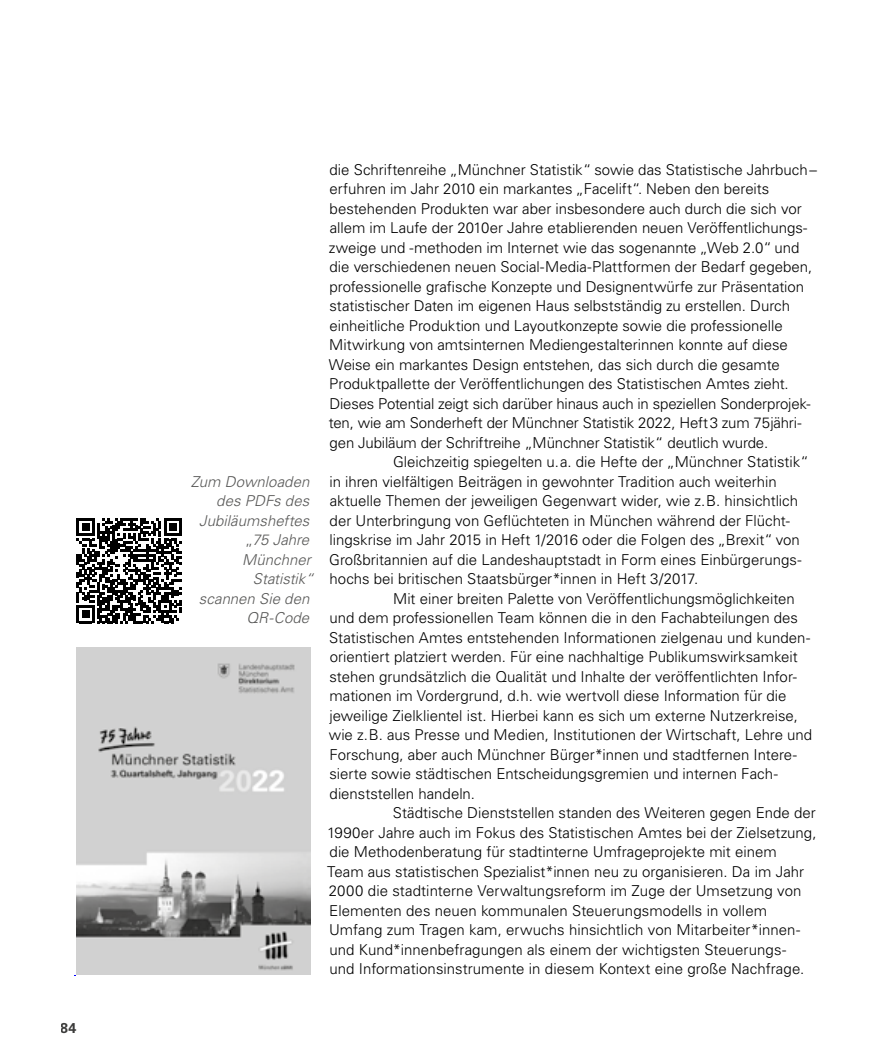
<style>
.page{position:relative;width:893px;height:1063px;background:#fff}
.page>*{position:absolute;margin:0;border:0;box-sizing:border-box;transform-origin:0 0}
.id11633{font:300 15px/19.5px "Univers LT Pro 45";color:#000}
.id11631{font:300 15px/19.5px "Univers LT Pro 45";letter-spacing:-.005em;color:#000}
.t1{font:italic 300 15px "Univers LT Pro 45";color:#575756}
.t2{font:700 14.25px "Univers LT Pro 65";color:#3c3c3b}
.s1{font-style:normal}
</style>
<div class="page">
<img style="left:77px;top:648px;width:233px;height:326px">
<svg style="left:77px;top:518px;width:105px;height:105px"></svg>
<p class="t2" style="left:61px;top:1018px;width:17px">84</p>
<p class="t1" style="left:191px;top:472px;width:120px">Zum Downloaden</p>
<p class="t1" style="left:216px;top:492px;width:95px">des PDFs des</p>
<p class="t1" style="left:199px;top:511px;width:112px">Jubiläumsheftes</p>
<p class="t1" style="left:245px;top:531px;width:66px"><span class="s1">„</span>75 Jahre</p>
<p class="t1" style="left:242px;top:550px;width:70px">Münchner</p>
<p class="t1" style="left:253px;top:570px;width:63px">Statistik“</p>
<p class="t1" style="left:199px;top:589px;width:112px">scannen Sie den</p>
<p class="t1" style="left:246px;top:609px;width:64px">QR-Code</p>
<p class="id11631" style="left:329px;top:159px;width:490px">die Schriftenreihe „Münchner Statistik“ sowie das Statistische Jahrbuch– erfuhren im Jahr 2010 ein markantes „Facelift“. Neben den bereits bestehenden Produkten war aber insbesondere auch durch die sich vor allem im Laufe der 2010er Jahre etablierenden neuen Veröffentlichungs&shy;zweige und -methoden im Internet wie das sogenannte „Web 2.0“ und die verschiedenen neuen Social-Media-Plattformen der Bedarf gegeben, professionelle grafische Konzepte und Designentwürfe zur Präsentation statistischer Daten im eigenen Haus selbstständig zu erstellen. Durch einheitliche Produktion und Layoutkonzepte sowie die professionelle Mitwirkung von amtsinternen Mediengestalterinnen konnte auf diese Weise ein markantes Design entstehen, das sich durch die gesamte Produktpallette der Veröffentlichungen des Statistischen Amtes zieht.<br>Dieses Potential zeigt sich darüber hinaus auch in speziellen Sonderprojek&shy;ten, wie am Sonderheft der Münchner Statistik 2022, Heft3 zum 75jähri&shy;gen Jubiläum der Schriftreihe „Münchner Statistik“ deutlich wurde.</p>
<p class="id11633" style="left:329px;top:452px;width:481px;text-indent:64px">Gleichzeitig spiegelten u.a. die Hefte der „Münchner Statistik“ in ihren vielfältigen Beiträgen in gewohnter Tradition auch weiterhin aktuelle Themen der jeweiligen Gegenwart wider, wie z.B. hinsichtlich der Unterbringung von Geflüchteten in München während der Flücht&shy;lingskrise im Jahr 2015 in Heft 1/2016 oder die Folgen des „Brexit“ von Großbritannien auf die Landeshauptstadt in Form eines Einbürgerungs&shy;hochs bei britischen Staatsbürger*innen in Heft 3/2017.</p>
<p class="id11633" style="left:329px;top:588px;width:485px;text-indent:64px">Mit einer breiten Palette von Veröffentlichungsmöglichkeiten und dem professionellen Team können die in den Fachabteilungen des Statistischen Amtes entstehenden Informationen zielgenau und kunden&shy;orientiert platziert werden. Für eine nachhaltige Publikumswirksamkeit stehen grundsätzlich die Qualität und Inhalte der veröffentlichten Infor&shy;mationen im Vordergrund, d.h. wie wertvoll diese Information für die jeweilige Zielklientel ist. Hierbei kann es sich um externe Nutzerkreise, wie z.B. aus Presse und Medien, Institutionen der Wirtschaft, Lehre und Forschung, aber auch Münchner Bürger*innen und stadtfernen Intere&shy;sierte sowie städtischen Entscheidungsgremien und internen Fach&shy;dienststellen handeln.</p>
<p class="id11633" style="left:327px;top:803px;width:491px;text-indent:66px">Städtische Dienststellen standen des Weiteren gegen Ende der 1990er Jahre auch im Fokus des Statistischen Amtes bei der Zielsetzung, die Methodenberatung für stadtinterne Umfrageprojekte mit einem<br>Team aus statistischen Spezialist*innen neu zu organisieren. Da im Jahr 2000 die stadtinterne Verwaltungsreform im Zuge der Umsetzung von Elementen des neuen kommunalen Steuerungsmodells in vollem Umfang zum Tragen kam, erwuchs hinsichtlich von Mitarbeiter*innen&shy;und Kund*innenbefragungen als einem der wichtigsten Steuerungs-<br>und Informationsinstrumente in diesem Kontext eine große Nachfrage.</p>
</div>
